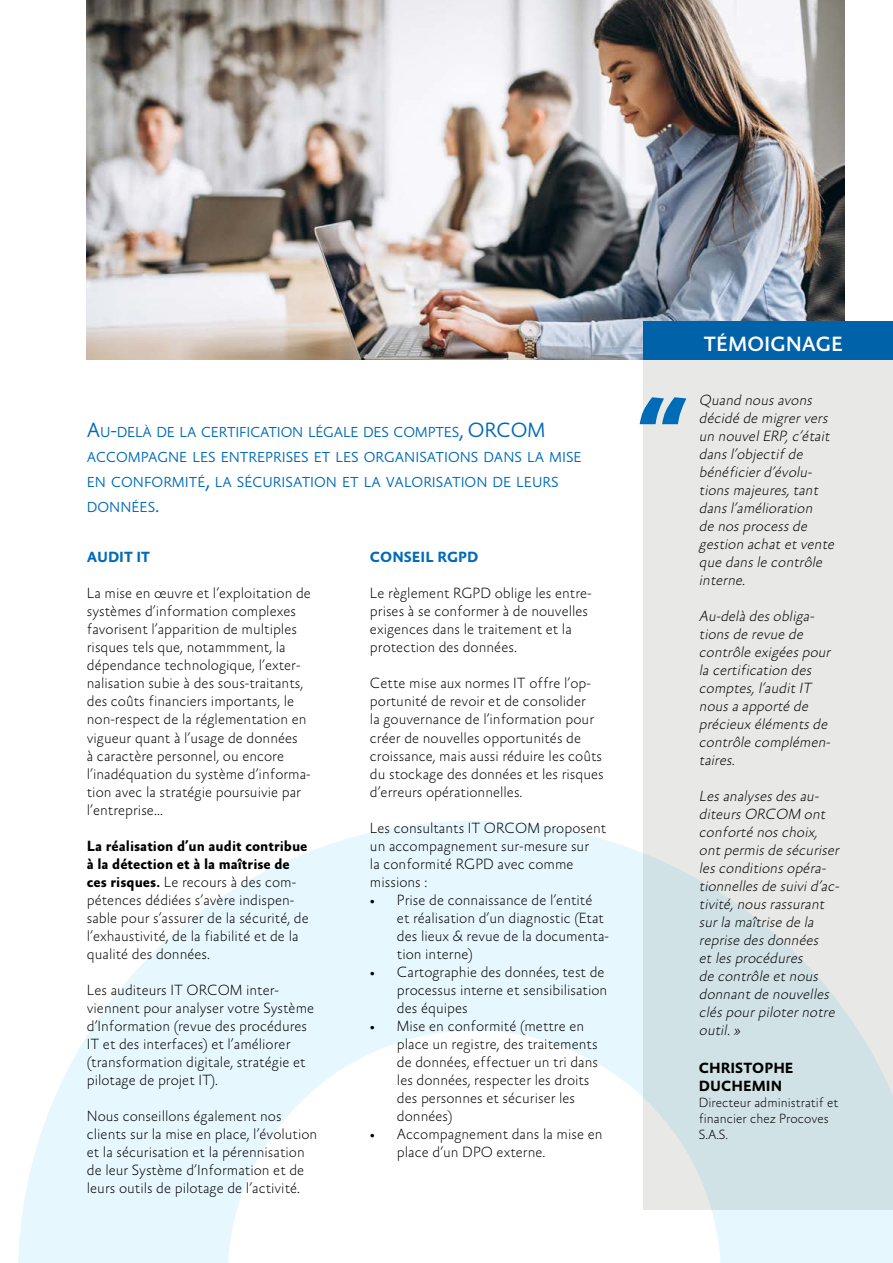
<style>
.page{position:relative;width:893px;height:1263px;background:#fff}
.page>*{position:absolute;margin:0;border:0;box-sizing:border-box;transform-origin:0 0}
.t1{font:700 115.5px "Absara Sans TF";color:#006cb7}
.t2{font:500 21px "Absara Sans TF";color:#fff}
.t3{font:100 15px/18px "Absara Sans";color:#000}
.t4{font:italic 100 15px/18px "Absara Sans";color:#000}
.t5{font:700 15px/18px "Absara Sans TF";color:#000}
.t6{font:700 15px "Absara Sans TF";color:#006cb7}
.t7{font:300 14.7px/25.2px "Absara Sans TF";color:#006cb7}
.t8{font:100 13.5px/16.2px "Absara Sans";color:#000}
.s1{font-size:21px}
.s2{font-family:"Absara Sans TF";font-weight:700}
</style>
<div class="page">
<img style="left:87px;top:0;width:758px;height:359px">
<div style="left:643px;top:360px;width:250px;height:850px;background:#e8e8e6"></div>
<div style="left:643px;top:322px;width:250px;height:38px;background:#0062a8"></div>
<svg style="left:18px;top:821px;width:875px;height:442px"></svg>
<p class="t7" style="left:87px;top:420px;width:496px"><span class="s1">A</span>U<span class="s1">-</span>DELÀ DE LA CERTIFICATION LÉGALE DES COMPTES<span class="s1">, ORCOM </span>ACCOMPAGNE LES ENTREPRISES ET LES ORGANISATIONS DANS LA MISE EN CONFORMITÉ<span class="s1">,</span> LA SÉCURISATION ET LA VALORISATION DE LEURS DONNÉES<span class="s1">.</span></p>
<p class="t6" style="left:87px;top:550px;width:57px">Au dit IT</p>
<p class="t3" style="left:87px;top:585px;width:226px">La mise en œuvre et l’exploitation de systèmes d’information complexes favorisent l’apparition de multiples risques tels que, notammment, la dépendance technologique, l’exter&shy;nalisation subie à des sous-traitants, des coûts financiers importants, le non-respect de la réglementation en vigueur quant à l’usage de données<br>à caractère personnel, ou encore l’inadéquation du système d’informa&shy;tion avec la stratégie poursuivie par l’entreprise…</p>
<p class="t5" style="left:87px;top:837px;width:222px">La réalisation d’un audit contribue à la détection et à la maîtrise de</p>
<p class="t3" style="left:87px;top:873px;width:223px"><span class="s2">ces risques.</span> Le recours à des com&shy;pétences dédiées s’avère indispen&shy;sable pour s’assurer de la sécurité, de l’exhaustivité, de la fiabilité et de la qualité des données.</p>
<p class="t3" style="left:87px;top:981px;width:229px">Les auditeurs IT ORCOM inter&shy;viennent pour analyser votre Système d’Information (revue des procédures IT et des interfaces) et l’améliorer (transformation digitale, stratégie et pilotage de projet IT).</p>
<p class="t3" style="left:87px;top:1107px;width:232px">Nous conseillons également nos clients sur la mise en place, l’évolution et la sécurisation et la pérennisation de leur Système d’Information et de leurs outils de pilotage de l’activité.</p>
<p class="t6" style="left:370px;top:550px;width:79px">conseil RGPD</p>
<p class="t3" style="left:370px;top:585px;width:223px">Le règlement RGPD oblige les entre&shy;prises à se conformer à de nouvelles exigences dans le traitement et la protection des données.</p>
<p class="t3" style="left:370px;top:675px;width:235px">Cette mise aux normes IT offre l’op&shy;portunité de revoir et de consolider<br>la gouvernance de l’information pour créer de nouvelles opportunités de croissance, mais aussi réduire les coûts du stockage des données et les risques d’erreurs opérationnelles.</p>
<p class="t3" style="left:370px;top:819px;width:238px">Les consultants IT ORCOM proposent un accompagnement sur-mesure sur<br>la conformité RGPD avec comme missions :</p>
<p class="t3" style="left:397px;top:891px;width:214px;text-indent:-27px">• Prise de connaissance de l’entité<br>et réalisation d’un diagnostic (Etat des lieux &amp; revue de la documenta&shy;tion interne)</p>
<p class="t3" style="left:397px;top:963px;width:212px;text-indent:-27px">• Cartographie des données, test de processus interne et sensibilisation des équipes</p>
<p class="t3" style="left:397px;top:1017px;width:203px;text-indent:-27px">• Mise en conformité (mettre en place un registre, des traitements de données, effectuer un tri dans les données, respecter les droits des personnes et sécuriser les données)</p>
<p class="t3" style="left:397px;top:1125px;width:207px;text-indent:-27px">• Accompagnement dans la mise en place d’un DPO externe.</p>
<h2 class="t2" style="left:704px;top:333px;width:141px">TÉMOIGNAGE</h2>
<h1 class="t1" style="left:638px;top:383px;width:50px">“</h1>
<p class="t4" style="left:699px;top:391px;width:140px">Quand nous avons décidé de migrervers un nouvelERP, c’était dans l’objectifde bénéficierd’évolu&shy;tions majeures, tant dans l’amélioration<br>de nos process de gestion achatetvente que dans le contrôle interne.</p>
<p class="t4" style="left:699px;top:607px;width:136px">Au-delà des obliga&shy;tions de revue de contrôle exigées pour la certification des comptes, l’auditIT nous a apporté de précieux éléments de contrôle complémen&shy;taires.</p>
<p class="t4" style="left:699px;top:787px;width:145px">Les analyses des au&shy;diteurs ORCOM ont conforté nos choix, ontpermis de sécuriser les conditions opéra&shy;tionnelles de suivid’ac&shy;tivité, nous rassurant surla maîtrise de la reprise des données etles procédures<br>de contrôle etnous donnantde nouvelles clés pourpiloternotre outil.»</p>
<p class="t5" style="left:699px;top:1059px;width:96px">Christophe<br>Duc</p>
<p class="t5" style="left:731px;top:1077px;width:52px">hemin</p>
<p class="t8" style="left:699px;top:1095px;width:141px">Directeur administratif et financier chez Procoves<br>S.A.S.</p>
</div>
